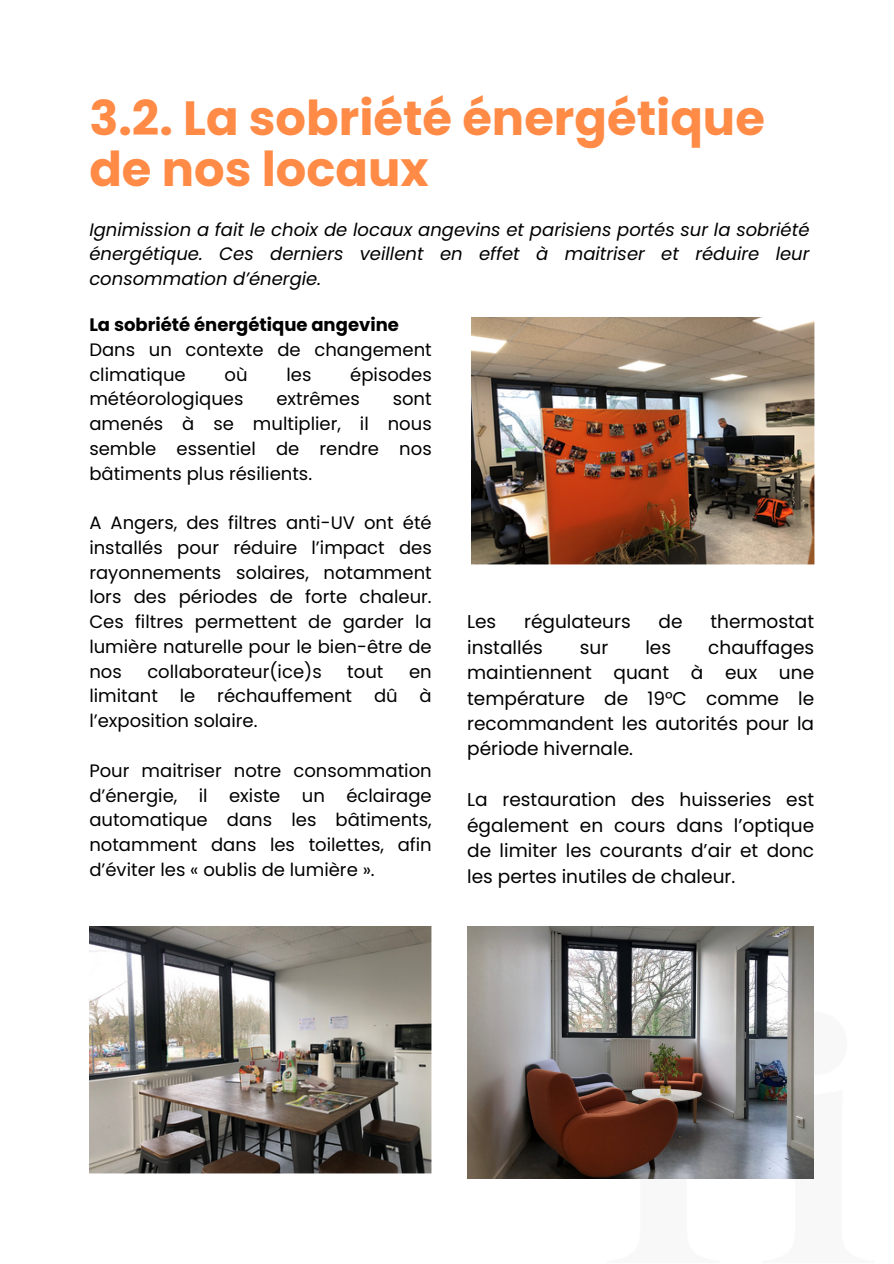
<style>
.page{position:relative;width:894px;height:1264px;background:#fff}
.page>*{position:absolute;margin:0;border:0;box-sizing:border-box;transform-origin:0 0}
.t1{font:700 48px/51.8px "Poppins";color:#ff8b47}
.t2{font:18.6px/25.5px "Poppins";color:#000;text-align:justify}
.t3{font:18px/24.8px "Poppins";color:#000;text-align:justify}
.t4{font:italic 18px/24.8px "Poppins";color:#000;text-align:justify}
.t5{font:700 18px "Poppins";color:#000}
</style>
<div class="page">
<img style="left:471px;top:317px;width:342px;height:248px">
<img style="left:89px;top:926px;width:342px;height:247px">
<img style="left:467px;top:926px;width:346px;height:252px">
<p class="t1" style="left:89px;top:92px;width:677px">3.2. La sobriété énergétique de nos locaux</p>
<p class="t4" style="left:89px;top:217px;width:721px">Ignimission a fait le choix de locaux angevins et parisiens portés sur la sobriété énergétique. Ces derniers veillent en effet à maitriser et réduire leur consommation d’énergie.</p>
<p class="t5" style="left:89px;top:312px;width:311px">La sobriété énergétique angevine</p>
<p class="t3" style="left:89px;top:337px;width:344px">Dans un contexte de changement climatique</p>
<p class="t3" style="left:224px;top:362px;width:25px">où</p>
<p class="t3" style="left:286px;top:362px;width:26px">les</p>
<p class="t3" style="left:350px;top:362px;width:83px">épisodes</p>
<p class="t3" style="left:89px;top:386px;width:155px">météorologiques</p>
<p class="t3" style="left:276px;top:386px;width:85px">extrêmes</p>
<p class="t3" style="left:89px;top:386px;width:344px;text-indent:303px">sont amenés à se multiplier, il nous semble essentiel de rendre nos bâtiments plus résilients.</p>
<p class="t3" style="left:89px;top:510px;width:344px">A Angers, des filtres anti-UV ont été installés pour réduire l’impact des rayonnements solaires, notamment lors des périodes de forte chaleur.<br>Ces filtres permettent de garder la lumière naturelle pour le bien-être de nos</p>
<p class="t3" style="left:147px;top:659px;width:176px">collaborateur(ice)s</p>
<p class="t3" style="left:347px;top:659px;width:38px">tout</p>
<p class="t3" style="left:89px;top:659px;width:344px;text-indent:319px">en limitant le réchauffement dû à l’exposition solaire.</p>
<p class="t3" style="left:89px;top:758px;width:344px">Pour maitriser notre consommation d’énergie, il existe un éclairage automatique dans les bâtiments, notamment dans les toilettes, afin d’éviter les « oublis de lumière ».</p>
<p class="t2" style="left:467px;top:608px;width:31px">Les</p>
<p class="t2" style="left:524px;top:608px;width:108px">régulateurs</p>
<p class="t2" style="left:658px;top:608px;width:26px">de</p>
<p class="t2" style="left:710px;top:608px;width:105px">thermostat</p>
<p class="t2" style="left:467px;top:634px;width:77px">installés</p>
<p class="t2" style="left:579px;top:634px;width:30px">sur</p>
<p class="t2" style="left:645px;top:634px;width:27px">les</p>
<p class="t2" style="left:467px;top:634px;width:348px;text-indent:241px">chauffages maintiennent quant à eux une température de 19°C comme le recommandent les autorités pour la période hivernale.</p>
<p class="t2" style="left:467px;top:787px;width:348px">La restauration des huisseries est également en cours dans l’optique de limiter les courants d’air et donc les pertes inutiles de chaleur.</p>
</div>
